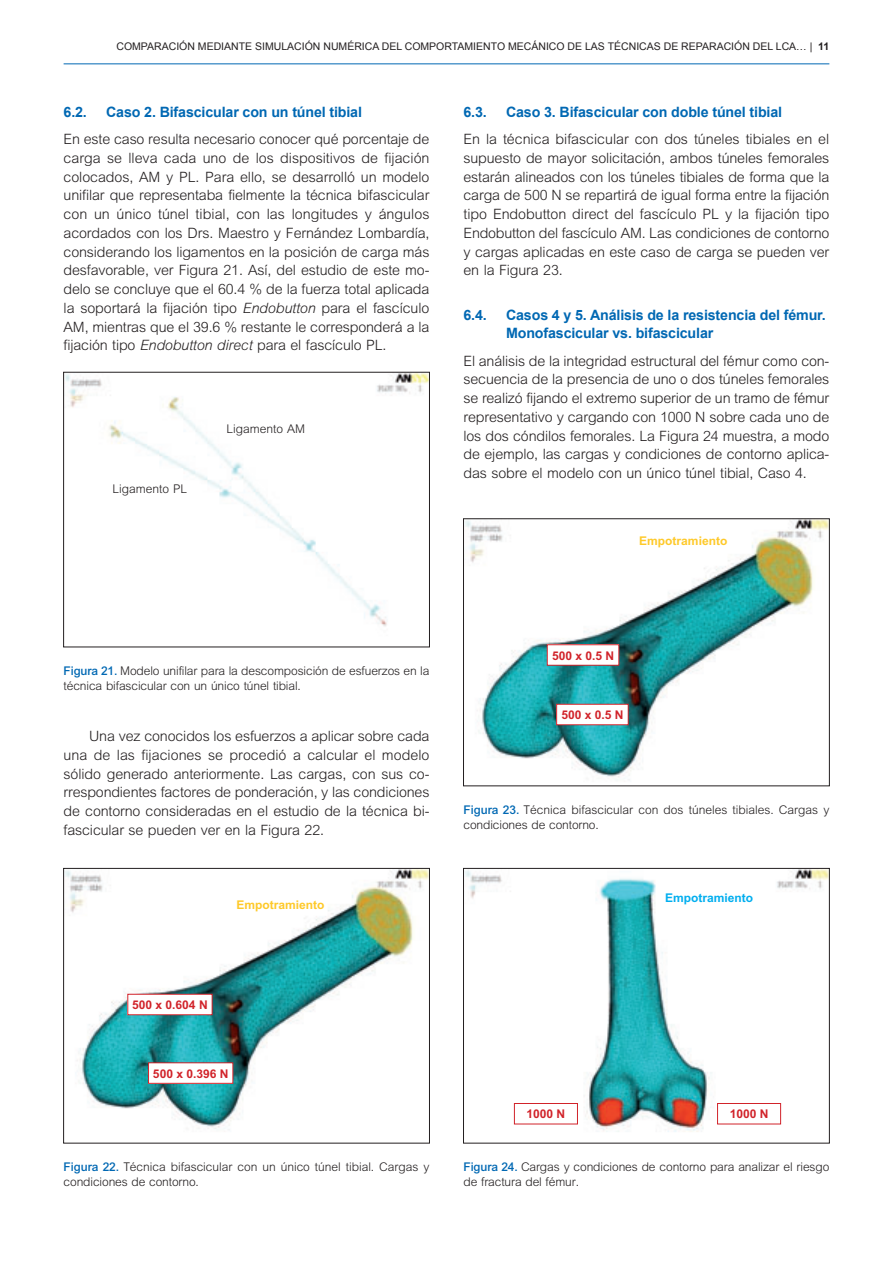
<style>
.page{position:relative;width:893px;height:1263px;background:#fff}
.page>*{position:absolute;margin:0;border:0;box-sizing:border-box;transform-origin:0 0}
.t1{font:300 14.25px/18.8px "M Arial";letter-spacing:-.01em;color:#231f20;text-align:justify}
.t2{font:700 14.25px/18.8px "Arial";letter-spacing:-.01em;color:#0168b3}
.t3{font:300 12px/15px "M Arial";letter-spacing:-.01em;color:#231f20}
.t4{font:700 12px "M Arial";color:#d1232a}
.t5{font:700 12px "M Arial";color:#fec929}
.t6{font:700 12px "M Arial";color:#00aeef}
.t7{font:10.5px "Arial";color:#231f20}
.s1{font-weight:700}
.s2{font-style:italic}
.s3{font-family:"Arial";font-weight:500;color:#0168b3}
</style>
<div class="page">
<hr style="left:64px;top:63px;width:765px;height:1px;background:#0168b3">
<img style="left:65px;top:374px;width:363px;height:252px">
<div style="left:63px;top:372px;width:367px;height:275px;border:1px solid #231f20"></div>
<img style="left:65px;top:870px;width:363px;height:260px">
<div style="left:63px;top:868px;width:367px;height:276px;border:1px solid #231f20"></div>
<div style="left:128px;top:994px;width:84px;height:21px;background:#fff"></div>
<div style="left:127px;top:994px;width:85px;height:21px;border:1px solid #d1232a"></div>
<div style="left:148px;top:1063px;width:85px;height:20px;background:#fff"></div>
<div style="left:148px;top:1062px;width:85px;height:22px;border:1px solid #d1232a"></div>
<img style="left:465px;top:520px;width:362px;height:260px">
<div style="left:463px;top:518px;width:366px;height:268px;border:1px solid #231f20"></div>
<div style="left:547px;top:645px;width:72px;height:20px;background:#fff"></div>
<div style="left:547px;top:644px;width:72px;height:22px;border:1px solid #d1232a"></div>
<div style="left:556px;top:704px;width:72px;height:21px;background:#fff"></div>
<div style="left:556px;top:704px;width:72px;height:21px;border:1px solid #d1232a"></div>
<img style="left:465px;top:870px;width:362px;height:262px">
<div style="left:463px;top:868px;width:366px;height:276px;border:1px solid #231f20"></div>
<div style="left:514px;top:1104px;width:63px;height:20px;background:#fff"></div>
<div style="left:514px;top:1103px;width:64px;height:21px;border:1px solid #d1232a"></div>
<div style="left:717px;top:1104px;width:63px;height:20px;background:#fff"></div>
<div style="left:717px;top:1103px;width:64px;height:21px;border:1px solid #d1232a"></div>
<p class="t7" style="left:116px;top:41px;width:714px">COMPARACIÓN MEDIANTE SIMULACIÓN NUMÉRICA DEL COMPORTAMIENTO MECÁNICO DE LAS TÉCNICAS DE REPARACIÓN DEL LCA… | <span class="s1">11</span></p>
<p class="t2" style="left:64px;top:102px;width:25px">6.2.</p>
<p class="t2" style="left:106px;top:102px;width:257px">Caso 2. Bifascicular con un túnel tibial</p>
<p class="t1" style="left:64px;top:131px;width:367px">En este caso resulta necesario conocer qué porcentaje de carga se lleva cada uno de los dispositivos de fijación colocados, AM y PL. Para ello, se desarrolló un modelo unifilar que representaba fielmente la técnica bifascicular con un único túnel tibial, con las longitudes y ángulos acordados con los Drs. Maestro y Fernández Lombardía, considerando los ligamentos en la posición de carga más desfavorable, ver Figura 21. Así, del estudio de este mo&shy;delo se concluye que el 60.4 % de la fuerza total aplicada la soportará la fijación tipo <span class="s2">Endobutton</span> para el fascículo AM, mientras que el 39.6 % restante le corresponderá a la fijación tipo <span class="s2">Endobutton direct</span> para el fascículo PL.</p>
<p class="t3" style="left:112px;top:483px;width:76px">Ligamento PL</p>
<p class="t3" style="left:226px;top:423px;width:80px">Ligamento AM</p>
<p class="t2" style="left:463px;top:102px;width:25px">6.3.</p>
<p class="t2" style="left:506px;top:102px;width:277px">Caso 3. Bifascicular con doble túnel tibial</p>
<p class="t1" style="left:463px;top:131px;width:367px">En la técnica bifascicular con dos túneles tibiales en el supuesto de mayor solicitación, ambos túneles femorales estarán alineados con los túneles tibiales de forma que la carga de 500 N se repartirá de igual forma entre la fijación tipo Endobutton direct del fascículo PL y la fijación tipo Endobutton del fascículo AM. Las condiciones de contorno y cargas aplicadas en este caso de carga se pueden ver en la Figura 23.</p>
<p class="t2" style="left:463px;top:305px;width:25px">6.4.</p>
<p class="t2" style="left:506px;top:305px;width:321px">Casos 4 y 5. Análisis de la resistencia del fémur.<br>Monofascicular vs. bifascicular</p>
<p class="t1" style="left:463px;top:352px;width:367px">El análisis de la integridad estructural del fémur como con&shy;secuencia de la presencia de uno o dos túneles femorales se realizó fijando el extremo superior de un tramo de fémur representativo y cargando con 1000 N sobre cada uno de los dos cóndilos femorales. La Figura 24 muestra, a modo de ejemplo, las cargas y condiciones de contorno aplica&shy;das sobre el modelo con un único túnel tibial, Caso 4.</p>
<p class="t5" style="left:639px;top:536px;width:90px">Empotramiento</p>
<p class="t3" style="left:64px;top:664px;width:367px"><span class="s3">Figura 21.</span> Modelo unifilar para la descomposición de esfuerzos en la técnica bifascicular con un único túnel tibial.</p>
<p class="t1" style="left:64px;top:728px;width:367px;text-indent:26px">Una vez conocidos los esfuerzos a aplicar sobre cada una de las fijaciones se procedió a calcular el modelo sólido generado anteriormente. Las cargas, con sus co&shy;rrespondientes factores de ponderación, y las condiciones de contorno consideradas en el estudio de la técnica bi&shy;fascicular se pueden ver en la Figura 22.</p>
<p class="t5" style="left:236px;top:901px;width:90px">Empotramiento</p>
<p class="t4" style="left:552px;top:651px;width:64px">500 x 0.5 N</p>
<p class="t4" style="left:561px;top:711px;width:64px">500 x 0.5 N</p>
<p class="t3" style="left:463px;top:803px;width:367px"><span class="s3">Figura 23.</span> Técnica bifascicular con dos túneles tibiales. Cargas y condiciones de contorno.</p>
<p class="t6" style="left:665px;top:894px;width:90px">Empotramiento</p>
<p class="t4" style="left:132px;top:1001px;width:77px">500 x 0.604 N</p>
<p class="t4" style="left:153px;top:1069px;width:77px">500 x 0.396 N</p>
<p class="t3" style="left:64px;top:1161px;width:367px"><span class="s3">Figura 22.</span> Técnica bifascicular con un único túnel tibial. Cargas y condiciones de contorno.</p>
<p class="t4" style="left:526px;top:1110px;width:40px">1000 N</p>
<p class="t4" style="left:729px;top:1110px;width:40px">1000 N</p>
<p class="t3" style="left:463px;top:1161px;width:367px"><span class="s3">Figura 24.</span> Cargas y condiciones de contorno para analizar el riesgo de fractura del fémur.</p>
</div>
